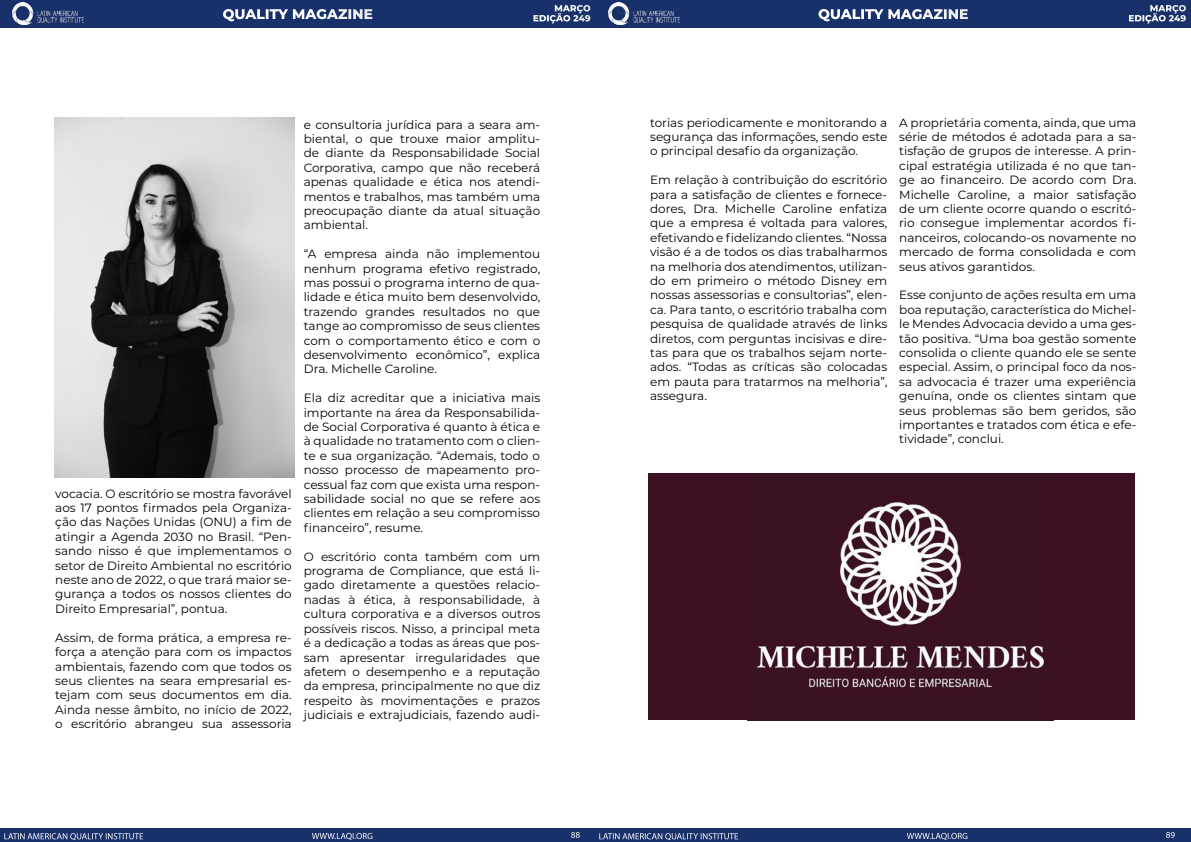
<style>
.page{position:relative;width:1191px;height:842px;background:#fff}
.page>*{position:absolute;margin:0;border:0;box-sizing:border-box;transform-origin:0 0}
.t1{font:800 14px "Montserrat";color:#fff}
.t2{font:12px/14.4px "Montserrat";color:#000;text-align:justify}
.t3{font:9px "Myriad Pro";color:#fff}
.t4{font:800 9px/10px "Montserrat";color:#fff;text-align:right}
</style>
<div class="page">
<div style="left:0;top:828px;width:597px;height:14px;background:#18316b"></div>
<div style="left:595px;top:828px;width:596px;height:14px;background:#18316b"></div>
<div style="left:0;top:0;width:596px;height:27px;background:#18316b"></div>
<div style="left:595px;top:0;width:596px;height:27px;background:#18316b"></div>
<img style="left:13px;top:3px;width:71px;height:21px">
<img style="left:608px;top:3px;width:71px;height:21px">
<img style="left:54px;top:117px;width:240px;height:360px">
<div style="left:648px;top:473px;width:486px;height:247px;background:#3c1124"></div>
<img style="left:757px;top:501px;width:287px;height:188px">
<p class="t4" style="left:533px;top:3px;width:59px">MARÇO<br>EDIÇÃO 249</p>
<p class="t4" style="left:1128px;top:3px;width:59px">MARÇO<br>EDIÇÃO 249</p>
<p class="t1" style="left:222px;top:6px;width:152px">QUALITY MAGAZINE</p>
<p class="t1" style="left:818px;top:6px;width:152px">QUALITY MAGAZINE</p>
<p class="t2" style="left:55px;top:486px;width:238px">vocacia. O escritório se mostra favorável aos 17 pontos firmados pela Organiza&shy;ção das Nações Unidas (ONU) a fim de atingir a Agenda 2030 no Brasil. “Pen&shy;sando nisso é que implementamos o setor de Direito Ambiental no escritório neste ano de 2022, o que trará maior se&shy;gurança a todos os nossos clientes do Direito Empresarial”, pontua.</p>
<p class="t2" style="left:55px;top:630px;width:238px">Assim, de forma prática, a empresa re&shy;força a atenção para com os impactos ambientais, fazendo com que todos os seus clientes na seara empresarial es&shy;tejam com seus documentos em dia.<br>Ainda nesse âmbito, no início de 2022, o escritório abrangeu sua assessoria</p>
<p class="t2" style="left:304px;top:117px;width:238px">e consultoria jurídica para a seara am&shy;biental, o que trouxe maior amplitu&shy;de diante da Responsabilidade Social Corporativa, campo que não receberá apenas qualidade e ética nos atendi&shy;mentos e trabalhos, mas também uma preocupação diante da atual situação ambiental.</p>
<p class="t2" style="left:304px;top:247px;width:238px">“A empresa ainda não implementou nenhum programa efetivo registrado, mas possui o programa interno de qua&shy;lidade e ética muito bem desenvolvido, trazendo grandes resultados no que tange ao compromisso de seus clientes com o comportamento ético e com o desenvolvimento econômico”, explica Dra. Michelle Caroline.</p>
<p class="t2" style="left:304px;top:391px;width:238px">Ela diz acreditar que a iniciativa mais importante na área da Responsabilida&shy;de Social Corporativa é quanto à ética e à qualidade no tratamento com o clien&shy;te e sua organização. “Ademais, todo o nosso processo de mapeamento pro&shy;cessual faz com que exista uma respon&shy;sabilidade social no que se refere aos clientes em relação a seu compromisso financeiro”, resume.</p>
<p class="t2" style="left:304px;top:549px;width:238px">O escritório conta também com um programa de Compliance, que está li&shy;gado diretamente a questões relacio&shy;nadas à ética, à responsabilidade, à cultura corporativa e a diversos outros possíveis riscos. Nisso, a principal meta é a dedicação a todas as áreas que pos&shy;sam apresentar irregularidades que afetem o desempenho e a reputação da empresa, principalmente no que diz respeito às movimentações e prazos judiciais e extrajudiciais, fazendo audi-</p>
<p class="t2" style="left:650px;top:115px;width:239px">torias periodicamente e monitorando a segurança das informações, sendo este o principal desafio da organização.</p>
<p class="t2" style="left:650px;top:173px;width:239px">Em relação à contribuição do escritório para a satisfação de clientes e fornece&shy;dores, Dra. Michelle Caroline enfatiza que a empresa é voltada para valores, efetivando e fidelizando clientes. “Nossa visão é a de todos os dias trabalharmos na melhoria dos atendimentos, utilizan&shy;do em primeiro o método Disney em nossas assessorias e consultorias”, elen&shy;ca. Para tanto, o escritório trabalha com pesquisa de qualidade através de links diretos, com perguntas incisivas e dire&shy;tas para que os trabalhos sejam norte&shy;ados. “Todas as críticas são colocadas em pauta para tratarmos na melhoria”, assegura.</p>
<p class="t2" style="left:899px;top:115px;width:239px">A proprietária comenta, ainda, que uma série de métodos é adotada para a sa&shy;tisfação de grupos de interesse. A prin&shy;cipal estratégia utilizada é no que tan&shy;ge ao financeiro. De acordo com Dra.<br>Michelle Caroline, a maior satisfação de um cliente ocorre quando o escritó&shy;rio consegue implementar acordos fi&shy;nanceiros, colocando-os novamente no mercado de forma consolidada e com seus ativos garantidos.</p>
<p class="t2" style="left:899px;top:288px;width:239px">Esse conjunto de ações resulta em uma boa reputação, característica do Michel&shy;le Mendes Advocacia devido a uma ges&shy;tão positiva. “Uma boa gestão somente consolida o cliente quando ele se sente especial. Assim, o principal foco da nos&shy;sa advocacia é trazer uma experiência genuína, onde os clientes sintam que seus problemas são bem geridos, são importantes e tratados com ética e efe&shy;tividade”, conclui.</p>
<p class="t3" style="left:4px;top:833px;width:141px">LATIN AMERICAN QUALITY INSTITUTE</p>
<p class="t3" style="left:312px;top:833px;width:63px">WWW.LAQI.ORG</p>
<p class="t3" style="left:571px;top:829px;width:11px">88</p>
<p class="t3" style="left:598px;top:833px;width:141px">LATIN AMERICAN QUALITY INSTITUTE</p>
<p class="t3" style="left:906px;top:833px;width:63px">WWW.LAQI.ORG</p>
<p class="t3" style="left:1165px;top:829px;width:11px">89</p>
</div>
